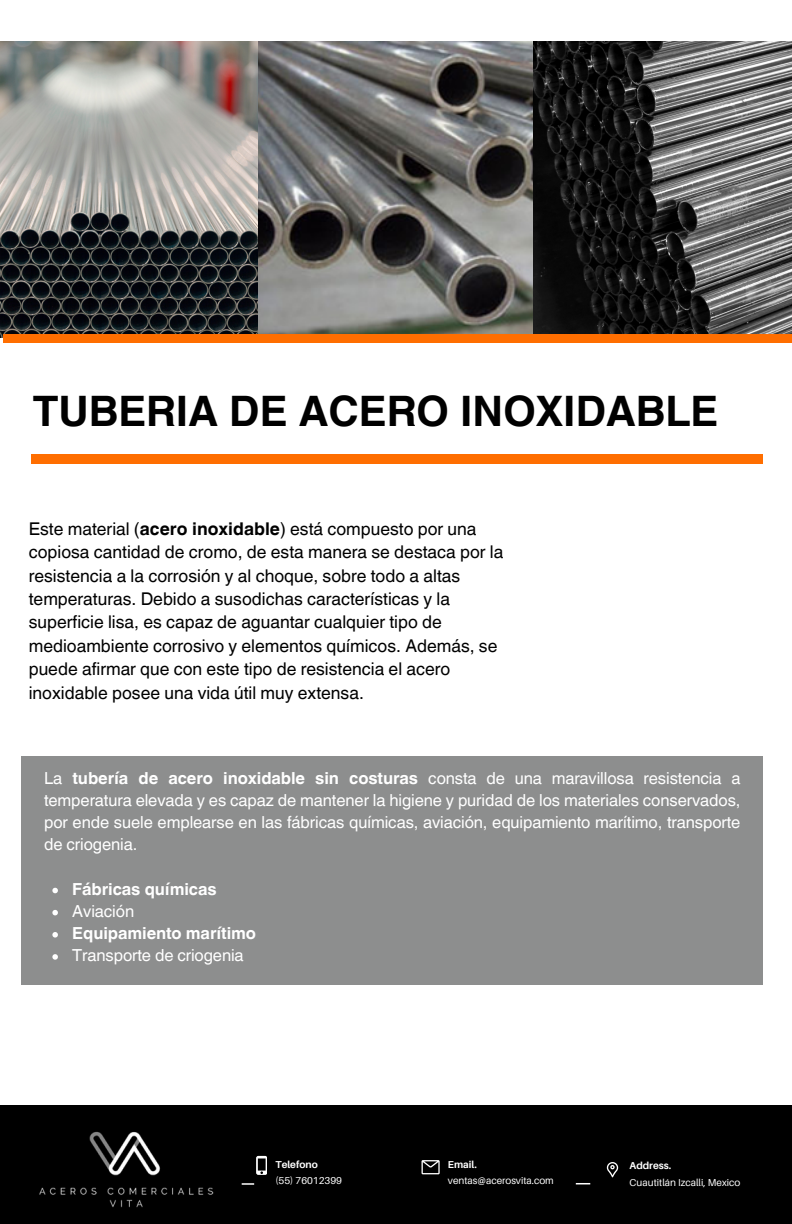
<style>
.page{position:relative;width:792px;height:1224px;background:#fff}
.page>*{position:absolute;margin:0;border:0;box-sizing:border-box;transform-origin:0 0}
.t1{font:700 42px "Helvetica World";color:#000}
.t2{font:17.6px/23.4px "Helvetica World";color:#000}
.t3{font:16.6px/22.2px "Helvetica World";letter-spacing:-.005em;color:#fff;text-align:justify}
.t4{font:700 16.6px "Helvetica World";letter-spacing:-.005em;color:#fff}
.t5{font:10px "Aileron";color:#fff}
.t6{font:700 10px "Aileron";color:#fff}
.s1{font-weight:700}
</style>
<div class="page">
<img style="left:0;top:42px;width:792px;height:295px">
<div style="left:3px;top:334px;width:789px;height:9px;background:#ff6e00"></div>
<div style="left:31px;top:455px;width:732px;height:8px;background:#ff6e00"></div>
<div style="left:22px;top:756px;width:741px;height:229px;background:#8d8e8e"></div>
<svg style="left:52px;top:888px;width:6px;height:5px"></svg>
<svg style="left:52px;top:910px;width:6px;height:5px"></svg>
<svg style="left:52px;top:932px;width:6px;height:6px"></svg>
<svg style="left:52px;top:954px;width:6px;height:6px"></svg>
<div style="left:0;top:1105px;width:792px;height:119px;background:#000"></div>
<img style="left:39px;top:1131px;width:175px;height:77px">
<svg style="left:242px;top:1183px;width:12px;height:2px"></svg>
<svg style="left:576px;top:1183px;width:14px;height:1px"></svg>
<svg style="left:256px;top:1156px;width:11px;height:19px"></svg>
<svg style="left:422px;top:1160px;width:18px;height:14px"></svg>
<svg style="left:607px;top:1162px;width:11px;height:15px"></svg>
<p class="t1" style="left:33px;top:377px;width:687px">TUBERIA DE ACERO INOXIDABLE</p>
<p class="t2" style="left:29px;top:517px;width:476px">Este material (<span class="s1">acero inoxidable</span>) está compuesto por una copiosa cantidad de cromo, de esta manera se destaca por la resistencia a la corrosión y al choque, sobre todo a altas temperaturas. Debido a susodichas características y la superficie lisa, es capaz de aguantar cualquier tipo de medioambiente corrosivo y elementos químicos. Además, se puede afirmar que con este tipo de resistencia el acero inoxidable posee una vida útil muy extensa.</p>
<p class="t3" style="left:44px;top:767px;width:698px">La <span class="s1">tubería de acero inoxidable sin costuras</span> consta de una maravillosa resistencia a temperatura elevada y es capaz de mantener la higiene y puridad de los materiales conservados, por ende suele emplearse en las fábricas químicas, aviación, equipamiento marítimo, transporte de criogenia.</p>
<p class="t4" style="left:72px;top:875px;width:146px">Fábricas químicas</p>
<p class="t3" style="left:72px;top:900px;width:63px">Aviación</p>
<p class="t4" style="left:72px;top:919px;width:185px">Equipamiento marítimo</p>
<p class="t3" style="left:72px;top:944px;width:173px">Transporte de criogenia</p>
<p class="t6" style="left:275px;top:1158px;width:44px">Telefono</p>
<p class="t5" style="left:275px;top:1174px;width:68px">(55) 76012399</p>
<p class="t6" style="left:448px;top:1158px;width:30px">Email.</p>
<p class="t5" style="left:448px;top:1174px;width:107px">ventas@acerosvita.com</p>
<p class="t6" style="left:630px;top:1160px;width:43px">Address.</p>
<p class="t5" style="left:630px;top:1176px;width:112px">Cuautitlán Izcalli, Mexico</p>
</div>
